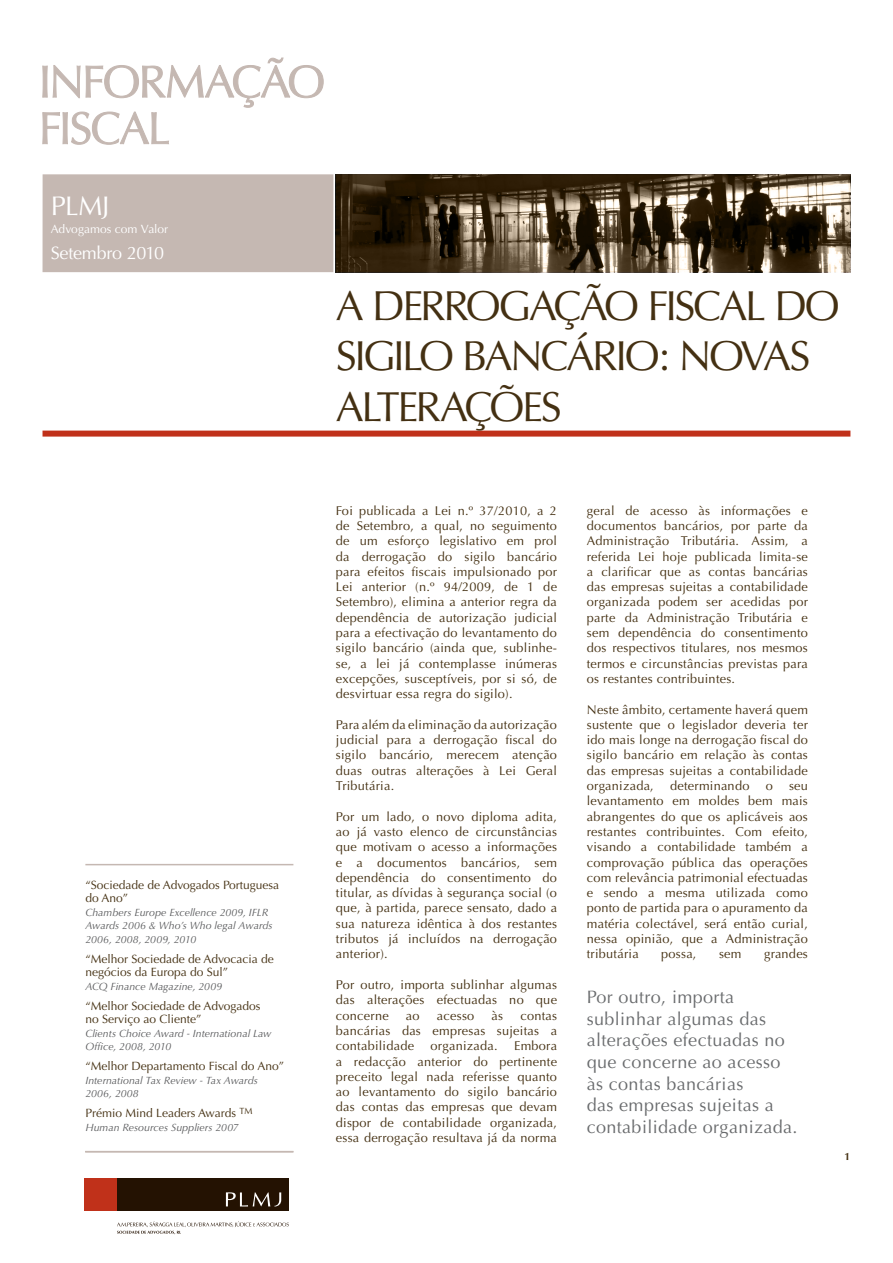
<style>
.page{position:relative;width:893px;height:1263px;background:#fff}
.page>*{position:absolute;margin:0;border:0;box-sizing:border-box;transform-origin:0 0}
.t1{font:42px/50.4px "Optima";letter-spacing:-.055em;color:#443012}
.t2{font:27px "Optima";color:#fff}
.t3{font:18px/21.6px "Optima";letter-spacing:.02em;color:#696b6d}
.t4{font:18px "Optima";letter-spacing:-.015em;color:#fff}
.t5{font:12.75px/15.3px "Optima";letter-spacing:.02em;color:#443012;text-align:justify}
.t6{font:12px/13.5px "Optima";color:#443012}
.t7{font:12px "Optima";letter-spacing:-.005em;color:#fff}
.t8{font:italic 10.5px/13.5px "Optima";letter-spacing:.005em;color:#58595b}
.t9{font:700 10.5px "Optima";color:#443012}
</style>
<div class="page">
<div style="left:43px;top:174px;width:290px;height:98px;background:#c5b8b2"></div>
<svg style="left:42px;top:57px;width:282px;height:88px"></svg>
<svg style="left:336px;top:174px;width:514px;height:98px;background:#544733"></svg>
<div style="left:43px;top:431px;width:807px;height:6px;background:#c0311a"></div>
<div style="left:117px;top:1178px;width:172px;height:32px;background:#241202"></div>
<div style="left:85px;top:1178px;width:32px;height:32px;background:#c0311a"></div>
<svg style="left:226px;top:1192px;width:55px;height:14px"></svg>
<svg style="left:117px;top:1221px;width:172px;height:13px"></svg>
<hr style="left:85px;top:864px;width:208px;height:1px;background:#c5b8b2">
<hr style="left:85px;top:1151px;width:208px;height:1px;background:#c5b8b2">
<p class="t2" style="left:51px;top:190px;width:60px">PLMJ</p>
<p class="t7" style="left:51px;top:221px;width:119px">Advogamos com Valor</p>
<p class="t4" style="left:51px;top:242px;width:115px">Setembro 2010</p>
<p class="t6" style="left:85px;top:878px;width:195px">“Sociedade de Advogados Portuguesa do Ano”</p>
<p class="t8" style="left:85px;top:906px;width:189px">Chambers Europe Excellence 2009, IFLR<br>Awards 2006 &amp; Who’s Who legal Awards<br>2006, 2008, 2009, 2010</p>
<p class="t6" style="left:85px;top:952px;width:190px">“Melhor Sociedade de Advocacia de negócios da Europa do Sul”</p>
<p class="t8" style="left:85px;top:980px;width:138px">ACQ Finance Magazine, 2009</p>
<p class="t6" style="left:85px;top:999px;width:177px">“Melhor Sociedade de Advogados no Serviço ao Cliente”</p>
<p class="t8" style="left:85px;top:1026px;width:187px">Clients Choice Award - International Law<br>Office, 2008, 2010</p>
<p class="t6" style="left:85px;top:1059px;width:200px">“Melhor Departamento Fiscal do Ano”</p>
<p class="t8" style="left:85px;top:1073px;width:174px">International Tax Review - Tax Awards<br>2006, 2008</p>
<p class="t6" style="left:85px;top:1106px;width:169px">Prémio Mind Leaders Awards <sup>TM</sup></p>
<p class="t8" style="left:85px;top:1121px;width:155px">Human Resources Suppliers 2007</p>
<p class="t1" style="left:336px;top:281px;width:362px">A Derrogação fiscal</p>
<p class="t1" style="left:774px;top:281px;width:67px">do</p>
<p class="t1" style="left:336px;top:331px;width:428px">Sigilo Bancário: Novas<br>Alte rações</p>
<p class="t5" style="left:336px;top:503px;width:223px">Foi publicada a Lei n.º 37/2010, a 2 de Setembro, a qual, no seguimento de um esforço legislativo em prol da derrogação do sigilo bancário para efeitos fiscais impulsionado por Lei anterior (n.º 94/2009, de 1 de Setembro), elimina a anterior regra da dependência de autorização judicial para a efectivação do levantamento do sigilo bancário (ainda que, sublinhe&shy;se, a lei já contemplasse inúmeras excepções, susceptíveis, por si só, de desvirtuar essa regra do sigilo).</p>
<p class="t5" style="left:336px;top:717px;width:223px">Para além da eliminação da autorização judicial para a derrogação fiscal do sigilo bancário, merecem atenção duas outras alterações à Lei Geral Tributária.</p>
<p class="t5" style="left:336px;top:809px;width:223px">Por um lado, o novo diploma adita, ao já vasto elenco de circunstâncias que motivam o acesso a informações e a documentos bancários, sem dependência do consentimento do titular, as dívidas à segurança social (o que, à partida, parece sensato, dado a sua natureza idêntica à dos restantes tributos já incluídos na derrogação anterior).</p>
<p class="t5" style="left:336px;top:977px;width:223px">Por outro, importa sublinhar algumas das alterações efectuadas no que concerne</p>
<p class="t5" style="left:406px;top:1008px;width:15px">ao</p>
<p class="t5" style="left:437px;top:1008px;width:39px">acesso</p>
<p class="t5" style="left:492px;top:1008px;width:13px">às</p>
<p class="t5" style="left:336px;top:1008px;width:223px;text-indent:184px">contas bancárias das empresas sujeitas a contabilidade</p>
<p class="t5" style="left:336px;top:1038px;width:223px;text-indent:178px">Embora a redacção anterior do pertinente preceito legal nada referisse quanto ao levantamento do sigilo bancário das contas das empresas que devam dispor de contabilidade organizada, essa derrogação resultava já da norma</p>
<p class="t5" style="left:431px;top:1038px;width:69px">organizada.</p>
<p class="t5" style="left:587px;top:503px;width:223px">geral de acesso às informações e documentos bancários, por parte da Administração Tributária. Assim, a referida Lei hoje publicada limita-se a clarificar que as contas bancárias das empresas sujeitas a contabilidade organizada podem ser acedidas por parte da Administração Tributária e sem dependência do consentimento dos respectivos titulares, nos mesmos termos e circunstâncias previstas para os restantes contribuintes.</p>
<p class="t5" style="left:587px;top:702px;width:223px">Neste âmbito, certamente haverá quem sustente que o legislador deveria ter ido mais longe na derrogação fiscal do sigilo bancário em relação às contas das empresas sujeitas a contabilidade organizada,</p>
<p class="t5" style="left:670px;top:778px;width:81px">determinando</p>
<p class="t5" style="left:766px;top:778px;width:9px">o</p>
<p class="t5" style="left:587px;top:778px;width:223px;text-indent:202px">seu levantamento em moldes bem mais abrangentes do que os aplicáveis aos restantes contribuintes. Com efeito, visando a contabilidade também a comprovação pública das operações com relevância patrimonial efectuadas e sendo a mesma utilizada como ponto de partida para o apuramento da matéria colectável, será então curial, nessa opinião, que a Administração tributária</p>
<p class="t5" style="left:661px;top:946px;width:37px">possa,</p>
<p class="t5" style="left:719px;top:946px;width:24px">sem</p>
<p class="t5" style="left:764px;top:946px;width:45px">grandes</p>
<p class="t3" style="left:587px;top:986px;width:212px">Por outro, importa sublinhar algumas das alterações efectuadas no que concerne ao acesso às contas bancárias<br>das empresas sujeitas a contabilidade organizada.</p>
<p class="t9" style="left:845px;top:1150px;width:7px">1</p>
</div>
